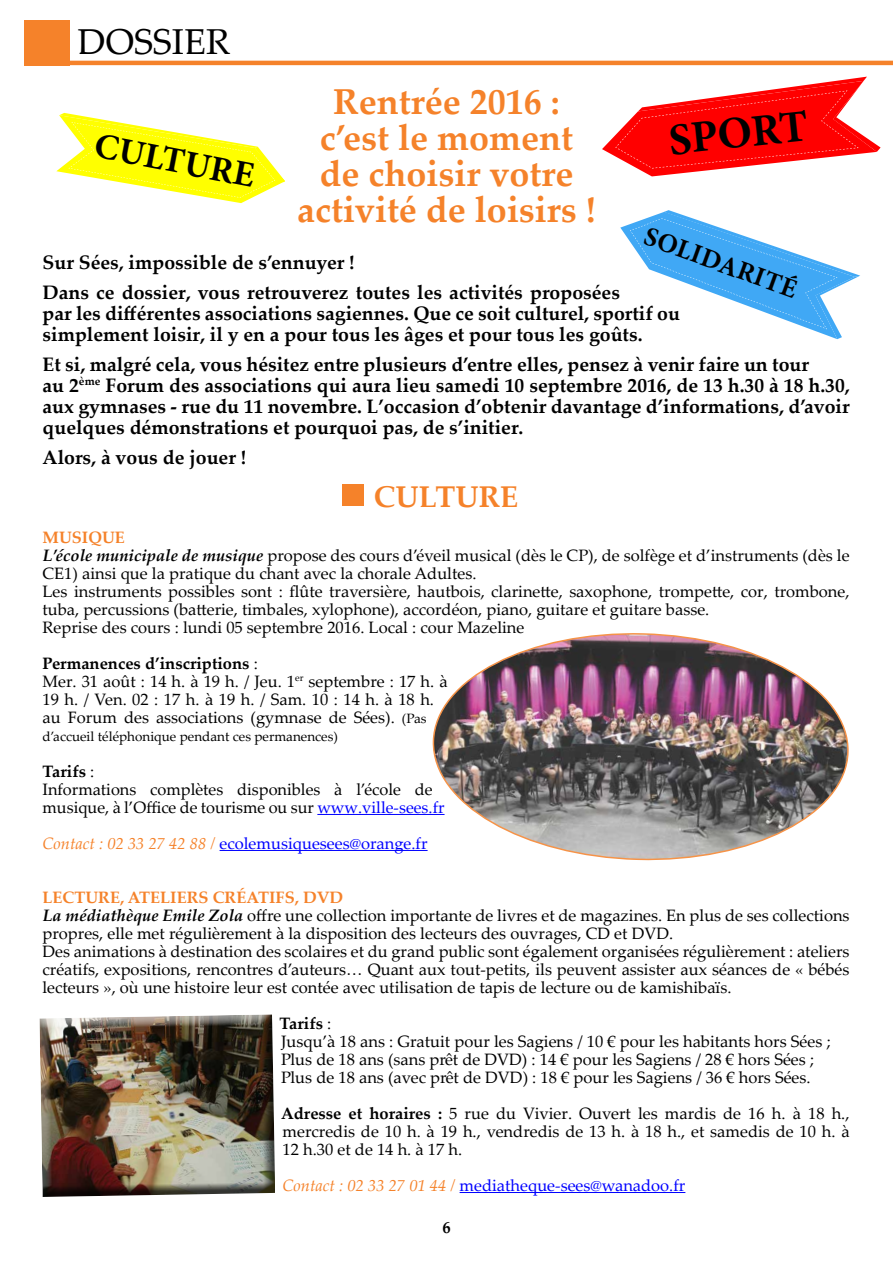
<style>
.page{position:relative;width:893px;height:1263px;background:#fff}
.page>*{position:absolute;margin:0;border:0;box-sizing:border-box;transform-origin:0 0}
.t1{font:700 45px "Minion Pro";color:#000}
.t2{font:700 36px/36px "Palatino Linotype";color:#f5822a;text-align:center}
.t3{font:36px "Palatino Linotype";color:#000}
.t4{font:700 36px "Minion Pro";color:#000}
.t5{font:700 30px "Palatino Linotype";color:#f5822a}
.t6{font:700 27px "Minion Pro";color:#000}
.t7{font:700 19.5px/21px "Palatino Linotype";color:#000}
.t8{font:16.5px/18px "Palatino Linotype";color:#000}
.t9{font:16.5px "Palatino Linotype";color:#00f}
.t10{font:700 16.5px "Palatino Linotype";color:#000}
.t11{font:13.5px "Palatino Linotype";color:#000}
.s1{font-weight:700;color:#f5822a}
.s2{font-weight:700;font-style:italic}
.s3{font-weight:700}
.s4{font-size:13.5px}
.s5{color:#00f}
.s6{font-style:italic;color:#f5822a}
</style>
<div class="page">
<div style="left:24px;top:20px;width:45px;height:45px;background:#f5822a"></div>
<hr style="left:68px;top:61px;width:825px;height:4px;background:#f5822a">
<hr style="left:317px;top:814px;width:128px;height:1px;background:#00f">
<hr style="left:220px;top:850px;width:208px;height:1px;background:#00f">
<hr style="left:460px;top:1192px;width:225px;height:1px;background:#00f">
<div style="left:343px;top:485px;width:21px;height:21px;background:#f5822a"></div>
<svg style="left:602px;top:77px;width:279px;height:99px"></svg>
<svg style="left:56px;top:113px;width:229px;height:90px"></svg>
<svg style="left:620px;top:210px;width:240px;height:129px"></svg>
<img style="left:432px;top:633px;width:417px;height:228px">
<img style="left:39px;top:1014px;width:236px;height:183px">
<h2 class="t3" style="left:78px;top:17px;width:154px">DOSSIER</h2>
<h2 class="t4" style="left:100px;top:120px;width:164px;rotate:11deg">CULTURE</h2>
<h2 class="t2" style="left:297px;top:82px;width:300px">Rentrée 2016 : c’est le moment de choisir votre activité de loisirs !</h2>
<h1 class="t1" style="left:665px;top:109px;width:142px;rotate:-6deg">SPORT</h1>
<h3 class="t6" style="left:652px;top:217px;width:162px;rotate:20deg">so lidar ité</h3>
<p class="t7" style="left:43px;top:246px;width:579px;line-height:30px">Sur Sées, impossible de s’ennuyer !<br>Dans ce dossier, vous retrouverez toutes les activités proposées</p>
<p class="t7" style="left:43px;top:302px;width:639px">par les différentes associations sagiennes. Que ce soit culturel, sportif ou simplement loisir, il y en a pour tous les âges et pour tous les goûts.</p>
<p class="t7" style="left:43px;top:353px;width:809px">Et si, malgré cela, vous hésitez entre plusieurs d’entre elles, pensez à venir faire un tour<br>au 2<sup>ème</sup> Forum des associations qui aura lieu samedi 10 septembre 2016, de 13 h.30 à 18 h.30, aux gymnases - rue du 11 novembre. L’occasion d’obtenir davantage d’informations, d’avoir quelques démonstrations et pourquoi pas, de s’initier.</p>
<p class="t7" style="left:43px;top:446px;width:205px">Alors, à vous de jouer !</p>
<h3 class="t5" style="left:374px;top:475px;width:146px">CULTURE</h3>
<p class="t8" style="left:43px;top:527px;width:809px"><span class="s1">MUSIQUE<br></span><span class="s2">L’école municipale de musique</span> propose des cours d’éveil musical (dès le CP), de solfège et d’instruments (dès le CE1) ainsi que la pratique du chant avec la chorale Adultes.<br>Les instruments possibles sont : flûte traversière, hautbois, clarinette, saxophone, trompette, cor, trombone, tuba, percussions (batterie, timbales, xylophone), accordéon, piano, guitare et guitare basse.<br>Reprise des cours : lundi 05 septembre 2016. Local : cour Mazeline</p>
<p class="t8" style="left:43px;top:653px;width:407px"><span class="s3">Permanences d’inscriptions</span> :<br>Mer. 31 août : 14 h. à 19 h. / Jeu. 1<sup>er</sup> septembre : 17 h. à 19 h. / Ven. 02 : 17 h. à 19 h. / Sam. 10 : 14 h. à 18 h. au Forum des associations (gymnase de Sées). <span class="s4">(Pas</span></p>
<p class="t11" style="left:43px;top:727px;width:297px">d’accueil téléphonique pendant ces permanences)</p>
<p class="t8" style="left:43px;top:761px;width:404px"><span class="s3">Tarifs</span> :<br>Informations complètes disponibles à l’école de musique, à l’Office de tourisme ou sur <span class="s5">www.ville-sees.fr</span></p>
<p class="t9" style="left:43px;top:831px;width:387px"><span class="s6">Contact : 02 33 27 42 88 /</span> ecolemusiquesees@orange.fr</p>
<p class="t8" style="left:43px;top:887px;width:809px"><span class="s1">LECTURE, ATELIERS CRÉATIFS, DVD<br></span><span class="s2">La médiathèque Emile Zola</span> offre une collection importante de livres et de magazines. En plus de ses collections propres, elle met régulièrement à la disposition des lecteurs des ouvrages, CD et DVD.<br>Des animations à destination des scolaires et du grand public sont également organisées régulièrement : ateliers créatifs, expositions, rencontres d’auteurs… Quant aux tout-petits, ils peuvent assister aux séances de « bébés lecteurs », où une histoire leur est contée avec utilisation de tapis de lecture ou de kamishibaïs.</p>
<p class="t8" style="left:280px;top:1013px;width:553px"><span class="s3">Tarifs</span> :<br>Jusqu’à 18 ans : Gratuit pour les Sagiens / 10 € pour les habitants hors Sées ; Plus de 18 ans (sans prêt de DVD) : 14 € pour les Sagiens / 28 € hors Sées ; Plus de 18 ans (avec prêt de DVD) : 18 € pour les Sagiens / 36 € hors Sées.</p>
<p class="t8" style="left:281px;top:1103px;width:570px;text-align:justify"><span class="s3">Adresse et horaires :</span> 5 rue du Vivier. Ouvert les mardis de 16 h. à 18 h., mercredis de 10 h. à 19 h., vendredis de 13 h. à 18 h., et samedis de 10 h. à 12 h.30 et de 14 h. à 17 h.</p>
<p class="t9" style="left:283px;top:1173px;width:404px"><span class="s6">Contact : 02 33 27 01 44 /</span> mediatheque-sees@wanadoo.fr</p>
<p class="t10" style="left:442px;top:1215px;width:10px">6</p>
</div>
